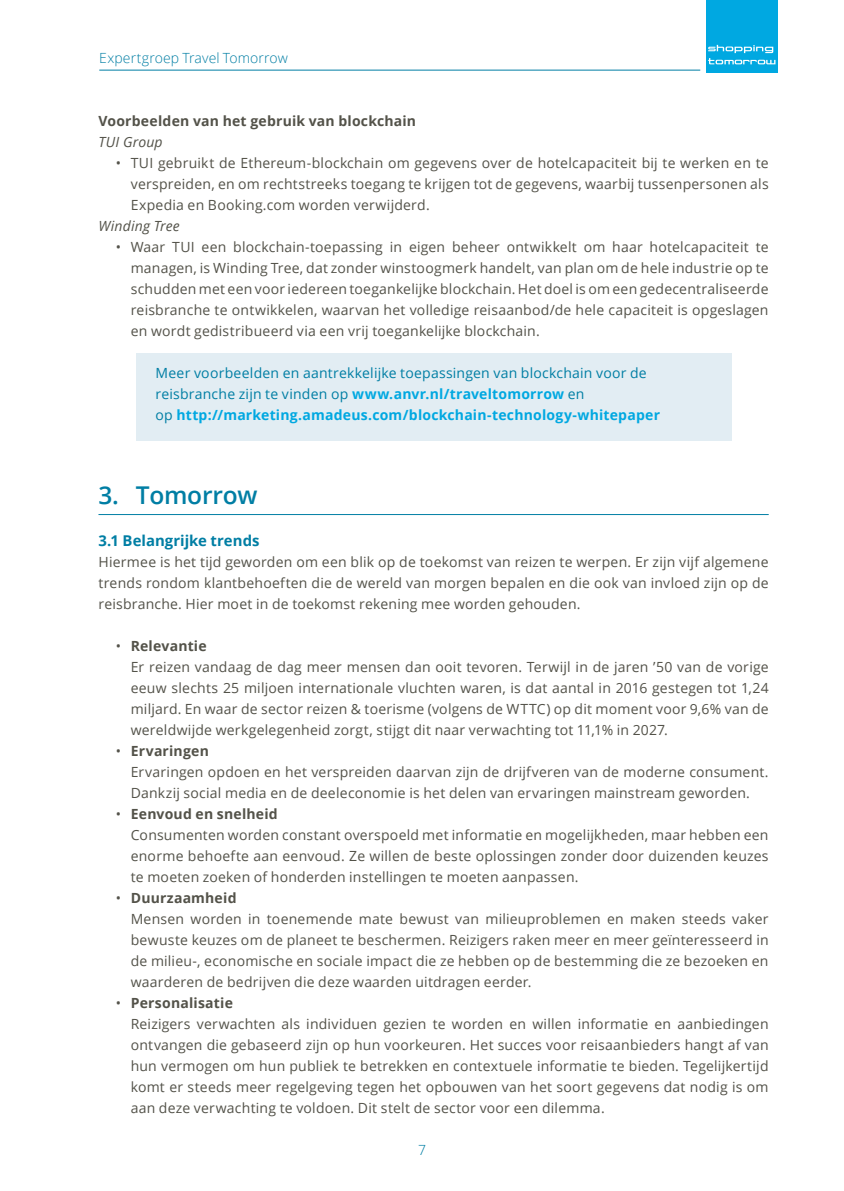
<style>
.page{position:relative;width:844px;height:1191px;background:#fff}
.page>*{position:absolute;margin:0;border:0;box-sizing:border-box;transform-origin:0 0}
.t1{font:600 24.5px "Open Sans";letter-spacing:-.01em;color:#007ea4}
.t2{font:700 14.88px "Open Sans";letter-spacing:.005em;color:#007ea4}
.t3{font:14px/21px "Open Sans";letter-spacing:.015em;color:#535249}
.t4{font:14px/21px "Open Sans";letter-spacing:.015em;color:#007ea4}
.t5{font:700 14px "Open Sans";letter-spacing:.015em;color:#535249}
.t6{font:300 14px "Open Sans";letter-spacing:.005em;color:#007ea4}
.t7{font:italic 14px "Open Sans";letter-spacing:.015em;color:#535249}
.s1{font-weight:700;color:#00a8e1}
.s2{font-weight:700}
</style>
<div class="page">
<div style="left:705px;top:0;width:72px;height:72px;background:#00a8e1"></div>
<svg style="left:708px;top:45px;width:67px;height:19px"></svg>
<hr style="left:99px;top:70px;width:601px;height:1px;background:#007ea4">
<hr style="left:98px;top:514px;width:670px;height:1px;background:#007ea4">
<div style="left:136px;top:354px;width:595px;height:87px;background:#e2edf3"></div>
<p class="t6" style="left:99px;top:48px;width:190px">Expertgroep Travel Tomorrow</p>
<p class="t5" style="left:98px;top:111px;width:319px">Voorbeelden van het gebruik van blockchain</p>
<p class="t7" style="left:98px;top:132px;width:66px">TUI Group</p>
<p class="t3" style="left:131px;top:152px;width:639px;text-align:justify;text-indent:-15px">• TUI gebruikt de Ethereum-blockchain om gegevens over de hotelcapaciteit bij te werken en te verspreiden, en om rechtstreeks toegang te krijgen tot de gegevens, waarbij tussenpersonen als Expedia en Booking.com worden verwijderd.</p>
<p class="t7" style="left:98px;top:216px;width:83px">Winding Tree</p>
<p class="t3" style="left:131px;top:236px;width:639px;text-align:justify;text-indent:-15px">• Waar TUI een blockchain-toepassing in eigen beheer ontwikkelt om haar hotelcapaciteit te managen, is Winding Tree, dat zonder winstoogmerk handelt, van plan om de hele industrie op te schudden met een voor iedereen toegankelijke blockchain. Het doel is om een gedecentraliseerde reisbranche te ontwikkelen, waarvan het volledige reisaanbod/de hele capaciteit is opgeslagen en wordt gedistribueerd via een vrij toegankelijke blockchain.</p>
<p class="t4" style="left:155px;top:362px;width:506px">Meer voorbeelden en aantrekkelijke toepassingen van blockchain voor de reisbranche zijn te vinden op <span class="s1">www.anvr.nl/traveltomorrow</span> en<br>op <span class="s1">http://marketing.amadeus.com/blockchain-technology-whitepaper</span></p>
<h1 class="t1" style="left:98px;top:478px;width:160px">3. Tomorrow</h1>
<p class="t2" style="left:98px;top:530px;width:163px">3.1 Belangrijke trends</p>
<p class="t3" style="left:98px;top:551px;width:671px;text-align:justify">Hiermee is het tijd geworden om een blik op de toekomst van reizen te werpen. Er zijn vijf algemene trends rondom klantbehoeften die de wereld van morgen bepalen en die ook van invloed zijn op de reisbranche. Hier moet in de toekomst rekening mee worden gehouden.</p>
<p class="t3" style="left:131px;top:635px;width:639px;text-indent:-15px">• <span class="s2">Relevantie<br></span>Er reizen vandaag de dag meer mensen dan ooit tevoren. Terwijl in de jaren ’50 van de vorige eeuw slechts 25 miljoen internationale vluchten waren, is dat aantal in 2016 gestegen tot 1,24 miljard. En waar de sector reizen &amp; toerisme (volgens de WTTC) op dit moment voor 9,6% van de wereldwijde werkgelegenheid zorgt, stijgt dit naar verwachting tot 11,1% in 2027.</p>
<p class="t3" style="left:131px;top:740px;width:639px;text-indent:-15px">• <span class="s2">Ervaringen<br></span>Ervaringen opdoen en het verspreiden daarvan zijn de drijfveren van de moderne consument.<br>Dankzij social media en de deeleconomie is het delen van ervaringen mainstream geworden.</p>
<p class="t3" style="left:131px;top:803px;width:639px;text-indent:-15px">• <span class="s2">Eenvoud en snelheid<br></span>Consumenten worden constant overspoeld met informatie en mogelijkheden, maar hebben een enorme behoefte aan eenvoud. Ze willen de beste oplossingen zonder door duizenden keuzes te moeten zoeken of honderden instellingen te moeten aanpassen.</p>
<p class="t3" style="left:131px;top:887px;width:639px;text-indent:-15px">• <span class="s2">Duurzaamheid<br></span>Mensen worden in toenemende mate bewust van milieuproblemen en maken steeds vaker bewuste keuzes om de planeet te beschermen. Reizigers raken meer en meer geïnteresseerd in de milieu-, economische en sociale impact die ze hebben op de bestemming die ze bezoeken en waarderen de bedrijven die deze waarden uitdragen eerder.</p>
<p class="t3" style="left:131px;top:992px;width:639px;text-indent:-15px">• <span class="s2">Personalisatie<br></span>Reizigers verwachten als individuen gezien te worden en willen informatie en aanbiedingen ontvangen die gebaseerd zijn op hun voorkeuren. Het succes voor reisaanbieders hangt af van hun vermogen om hun publiek te betrekken en contextuele informatie te bieden. Tegelijkertijd komt er steeds meer regelgeving tegen het opbouwen van het soort gegevens dat nodig is om aan deze verwachting te voldoen. Dit stelt de sector voor een dilemma.</p>
<p class="t6" style="left:418px;top:1140px;width:9px">7</p>
</div>
